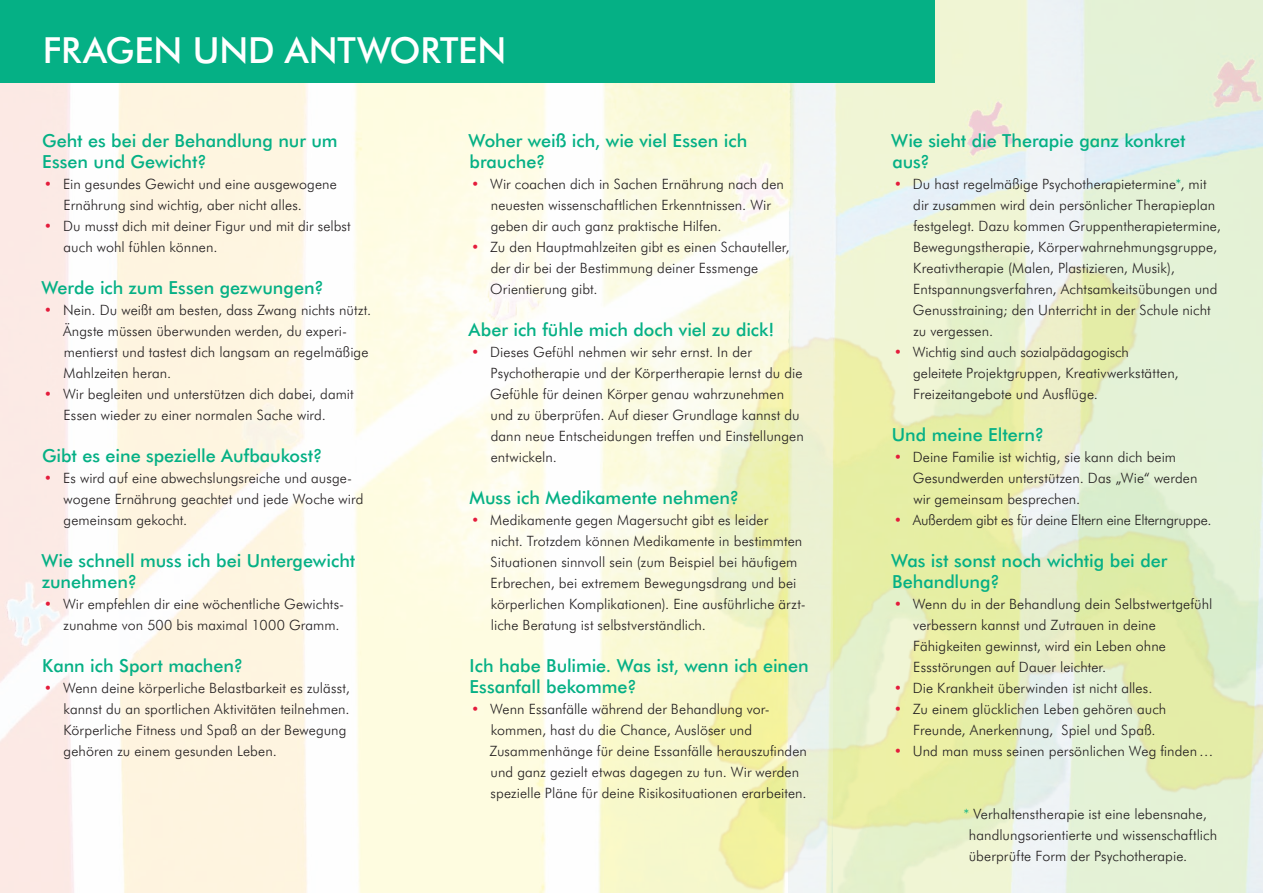
<style>
.page{position:relative;width:1263px;height:893px;background:#fff}
.page>*{position:absolute;margin:0;border:0;box-sizing:border-box;transform-origin:0 0}
.t1{font:500 36px "Futura BT";letter-spacing:-.005em;color:#fff}
.t2{font:500 18px/21px "Futura BT";color:#05b085}
.t3{font:300 14.25px/21px "Futura BT";letter-spacing:.005em;color:#231f20}
.t4{font:300 14.25px "Futura BT";letter-spacing:-.015em;color:#231f20}
.s1{color:#e41c3b}
.s2{color:#05b085}
</style>
<div class="page">
<img style="left:0;top:83px;width:789px;height:810px">
<img style="left:789px;top:0;width:474px;height:204px">
<div style="left:0;top:0;width:935px;height:83px;background:#05b085"></div>
<img style="left:652px;top:204px;width:611px;height:689px">
<h1 class="t1" style="left:43px;top:28px;width:465px">FRAGEN UND ANTWORTEN</h1>
<p class="t2" style="left:42px;top:130px;width:297px">Geht es bei der Behandlung nur um<br>Essen und Gewicht?</p>
<p class="t3" style="left:64px;top:173px;width:275px;text-indent:-20px"><span class="s1">•</span> Ein gesundes Gewicht und eine ausgewogene<br>Ernährung sind wichtig, aber nicht alles.</p>
<p class="t3" style="left:64px;top:215px;width:289px;text-indent:-20px"><span class="s1">•</span> Du musst dich mit deiner Figur und mit dir selbst auch wohl fühlen können.</p>
<p class="t2" style="left:41px;top:277px;width:284px">Werde ich zum Essen gezwungen?</p>
<p class="t3" style="left:63px;top:299px;width:310px;text-indent:-19px"><span class="s1">•</span> Nein. Du weißt am besten, dass Zwang nichts nützt.<br>Ängste müssen überwunden werden, du experi&shy;mentierst und tastest dich langsam an regelmäßige Mahlzeiten heran.</p>
<p class="t3" style="left:44px;top:383px;width:311px;text-align:center"><span class="s1">•</span> Wir begleiten und unterstützen dich dabei, damit<br>Essen wieder zu einer normalen Sache wird.</p>
<p class="t2" style="left:42px;top:445px;width:282px">Gibt es eine spezielle Aufbaukost?</p>
<p class="t3" style="left:64px;top:467px;width:301px;text-indent:-20px"><span class="s1">•</span> Es wird auf eine abwechslungsreiche und ausge&shy;wogene Ernährung geachtet und jede Woche wird gemeinsam gekocht.</p>
<p class="t2" style="left:41px;top:550px;width:315px">Wie schnell muss ich bei Untergewicht zunehmen?</p>
<p class="t3" style="left:44px;top:593px;width:300px;text-align:right"><span class="s1">•</span> Wir empfehlen dir eine wöchentliche Gewichts&shy;zunahme von 500 bis maximal 1000 Gramm.</p>
<p class="t2" style="left:42px;top:655px;width:202px">Kann ich Sport machen?</p>
<p class="t3" style="left:64px;top:677px;width:288px;text-indent:-20px"><span class="s1">•</span> Wenn deine körperliche Belastbarkeit es zulässt, kannst du an sportlichen Aktivitäten teilnehmen.<br>Körperliche Fitness und Spaß an der Bewegung gehören zu einem gesunden Leben.</p>
<p class="t2" style="left:469px;top:130px;width:280px">Woher weiß ich, wie viel Essen ich brauche?</p>
<p class="t3" style="left:491px;top:173px;width:295px;text-indent:-20px"><span class="s1">•</span> Wir coachen dich in Sachen Ernährung nach den neuesten wissenschaftlichen Erkenntnissen. Wir geben dir auch ganz praktische Hilfen.</p>
<p class="t3" style="left:490px;top:236px;width:301px;text-indent:-19px"><span class="s1">•</span> Zu den Hauptmahlzeiten gibt es einen Schauteller, der dir bei der Bestimmung deiner Essmenge<br>Orientierung gibt.</p>
<p class="t2" style="left:469px;top:319px;width:307px">Aber ich fühle mich doch viel zu dick!</p>
<p class="t3" style="left:490px;top:341px;width:315px;text-indent:-19px"><span class="s1">•</span> Dieses Gefühl nehmen wir sehr ernst. In der Psychotherapie und der Körpertherapie lernst du die Gefühle für deinen Körper genau wahrzunehmen und zu überprüfen. Auf dieser Grundlage kannst du dann neue Entscheidungen treffen und Einstellungen entwickeln.</p>
<p class="t2" style="left:469px;top:487px;width:271px">Muss ich Medikamente nehmen?</p>
<p class="t3" style="left:491px;top:509px;width:317px;text-indent:-20px"><span class="s1">•</span> Medikamente gegen Magersucht gibt es leider<br>nicht. Trotzdem können Medikamente in bestimmten Situationen sinnvoll sein (zum Beispiel bei häufigem Erbrechen, bei extremem Bewegungsdrang und bei körperlichen Komplikationen). Eine ausführliche ärzt&shy;liche Beratung ist selbstverständlich.</p>
<p class="t2" style="left:469px;top:655px;width:341px">Ich habe Bulimie. Was ist, wenn ich einen<br>Essanfall bekomme?</p>
<p class="t3" style="left:489px;top:698px;width:319px;text-indent:-18px"><span class="s1">•</span> Wenn Essanfälle während der Behandlung vor&shy;kommen, hast du die Chance, Auslöser und Zusammenhänge für deine Essanfälle herauszufinden und ganz gezielt etwas dagegen zu tun. Wir werden spezielle Pläne für deine Risikosituationen erarbeiten.</p>
<p class="t2" style="left:891px;top:130px;width:296px">Wie sieht die Therapie ganz konkret aus?</p>
<p class="t3" style="left:913px;top:173px;width:309px;text-indent:-19px"><span class="s1">•</span> Du hast regelmäßige Psychotherapietermine<span class="s2">*</span>, mit dir zusammen wird dein persönlicher Therapieplan festgelegt. Dazu kommen Gruppentherapietermine, Bewegungstherapie, Körperwahrnehmungsgruppe, Kreativtherapie (Malen, Plastizieren, Musik), Entspannungsverfahren, Achtsamkeitsübungen und Genusstraining; den Unterricht in der Schule nicht zu vergessen.</p>
<p class="t3" style="left:913px;top:341px;width:267px;text-indent:-20px"><span class="s1">•</span> Wichtig sind auch sozialpädagogisch geleitete Projektgruppen, Kreativwerkstätten,<br>Freizeitangebote und Ausflüge.</p>
<p class="t2" style="left:892px;top:424px;width:154px">Und meine Eltern?</p>
<p class="t3" style="left:913px;top:446px;width:286px;text-indent:-19px"><span class="s1">•</span> Deine Familie ist wichtig, sie kann dich beim<br>Gesundwerden unterstützen. Das „Wie“ werden wir gemeinsam besprechen.</p>
<p class="t4" style="left:894px;top:511px;width:319px"><span class="s1">•</span> Außerdem gibt es für deine Eltern eine Elterngruppe.</p>
<p class="t2" style="left:891px;top:550px;width:278px">Was ist sonst noch wichtig bei der<br>Behandlung?</p>
<p class="t3" style="left:913px;top:593px;width:301px;text-indent:-20px"><span class="s1">•</span> Wenn du in der Behandlung dein Selbstwertgefühl verbessern kannst und Zutrauen in deine Fähigkeiten gewinnst, wird ein Leben ohne Essstörungen auf Dauer leichter.</p>
<p class="t3" style="left:894px;top:677px;width:260px"><span class="s1">•</span> Die Krankheit überwinden ist nicht alles.</p>
<p class="t3" style="left:913px;top:698px;width:255px;text-indent:-20px"><span class="s1">•</span> Zu einem glücklichen Leben gehören auch<br>Freunde, Anerkennung, Spiel und Spaß.</p>
<p class="t3" style="left:894px;top:740px;width:321px"><span class="s1">•</span> Und man muss seinen persönlichen Weg finden…</p>
<p class="t3" style="left:969px;top:803px;width:250px;text-indent:-5px"><span class="s2">*</span> Verhaltenstherapie ist eine lebensnahe, handlungsorientierte und wissenschaftlich überprüfte Form der Psychotherapie.</p>
</div>
